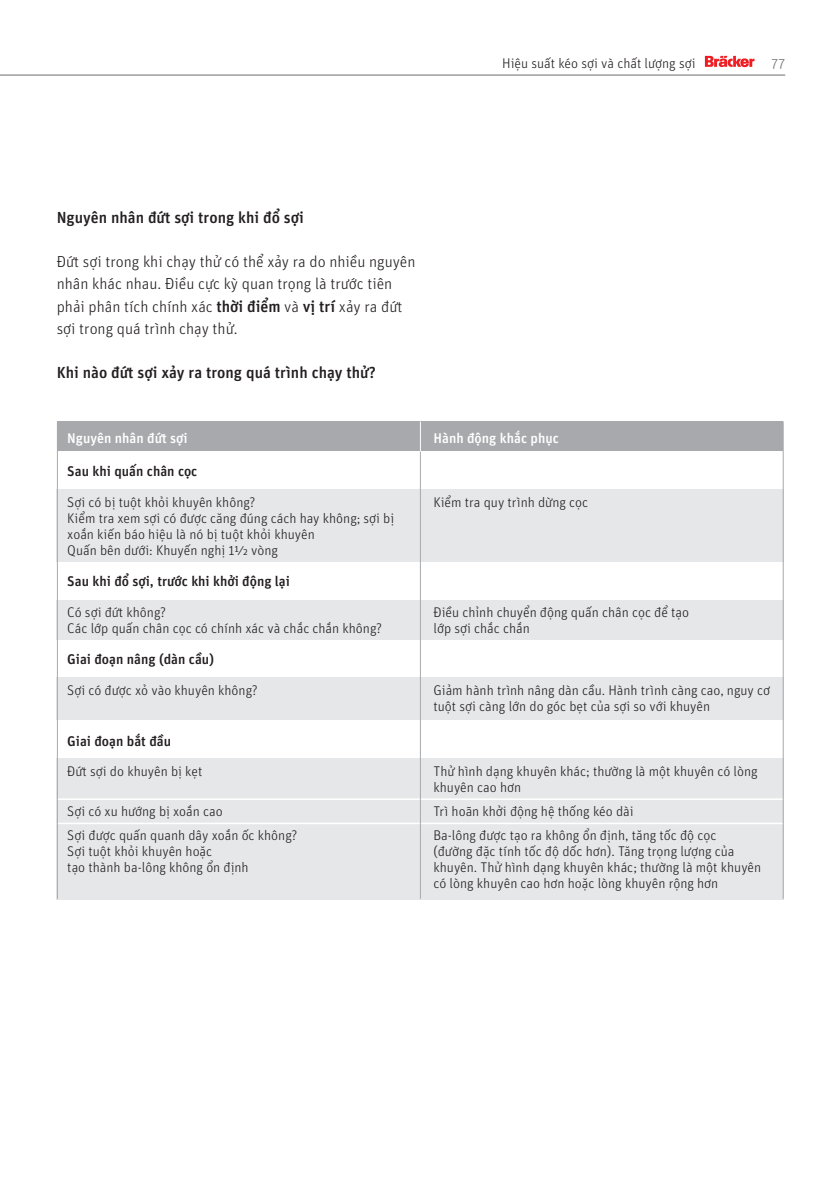
<style>
.page{position:relative;width:840px;height:1191px;background:#fff}
.page>*{position:absolute;margin:0;border:0;box-sizing:border-box;transform-origin:0 0}
.t1{font:300 16px/22px "Unit Pro";color:#231f20}
.t2{font:500 16px "Unit Pro";color:#231f20}
.t3{font:300 14px/16px "Unit Pro";color:#231f20}
.t4{font:500 14px "Unit Pro";color:#231f20}
.t5{font:500 14px "Unit Pro";color:#fff}
.t6{font:300 14px "Unit Pro";color:#6c6d70}
.s1{font-weight:500}
</style>
<div class="page">
<hr style="left:1px;top:75px;width:783px;height:1px;background:#6c6d70">
<div style="left:57px;top:758px;width:726px;height:142px;background:#e6e7e9"></div>
<div style="left:57px;top:489px;width:726px;height:73px;background:#e6e7e9"></div>
<div style="left:57px;top:421px;width:725px;height:30px;background:#a8a9ad"></div>
<hr style="left:419px;top:421px;width:1px;height:30px;background:#fff">
<hr style="left:57px;top:798px;width:726px;height:2px;background:#fff">
<hr style="left:57px;top:822px;width:726px;height:2px;background:#fff">
<div style="left:57px;top:599px;width:726px;height:40px;background:#e6e7e9"></div>
<div style="left:57px;top:677px;width:726px;height:43px;background:#e6e7e9"></div>
<hr style="left:57px;top:421px;width:1px;height:478px;background:#a8a9ad">
<hr style="left:419px;top:451px;width:1px;height:448px;background:#a8a9ad">
<hr style="left:782px;top:421px;width:1px;height:478px;background:#a8a9ad">
<svg style="left:704px;top:56px;width:50px;height:11px"></svg>
<p class="t3" style="left:502px;top:54px;width:195px">Hiệu suất kéo sợi và chất lượng sợi</p>
<p class="t2" style="left:57px;top:206px;width:248px">Nguyên nhân đứt sợi trong khi đổ sợi</p>
<p class="t1" style="left:57px;top:250px;width:360px">Đứt sợi trong khi chạy thử có thể xảy ra do nhiều nguyên nhân khác nhau. Điều cực kỳ quan trọng là trước tiên phải phân tích chính xác <span class="s1">thời điểm</span> và <span class="s1">vị trí</span> xảy ra đứt sợi trong quá trình chạy thử.</p>
<p class="t2" style="left:57px;top:360px;width:320px">Khi nào đứt sợi xảy ra trong quá trình chạy thử?</p>
<p class="t5" style="left:67px;top:427px;width:122px">Nguyên nhân đứt sợi</p>
<p class="t4" style="left:67px;top:460px;width:131px">Sau khi quấn chân cọc</p>
<p class="t5" style="left:433px;top:427px;width:127px">Hành động khắc phục</p>
<p class="t3" style="left:67px;top:493px;width:328px">Sợi có bị tuột khỏi khuyên không?<br>Kiểm tra xem sợi có được căng đúng cách hay không; sợi bị xoắn kiến báo hiệu là nó bị tuột khỏi khuyên<br>Quấn bên dưới: Khuyến nghị 1½ vòng</p>
<p class="t3" style="left:433px;top:493px;width:156px">Kiểm tra quy trình dừng cọc</p>
<p class="t4" style="left:67px;top:570px;width:224px">Sau khi đổ sợi, trước khi khởi động lại</p>
<p class="t3" style="left:67px;top:604px;width:316px">Có sợi đứt không?<br>Các lớp quấn chân cọc có chính xác và chắc chắn không?</p>
<p class="t3" style="left:433px;top:604px;width:257px">Điều chỉnh chuyển động quấn chân cọc để tạo lớp sợi chắc chắn</p>
<p class="t4" style="left:67px;top:648px;width:148px">Giai đoạn nâng (dàn cầu)</p>
<p class="t6" style="left:771px;top:53px;width:15px">77</p>
<p class="t3" style="left:67px;top:681px;width:192px">Sợi có được xỏ vào khuyên không?</p>
<p class="t3" style="left:433px;top:681px;width:338px">Giảm hành trình nâng dàn cầu. Hành trình càng cao, nguy cơ tuột sợi càng lớn do góc bẹt của sợi so với khuyên</p>
<p class="t4" style="left:67px;top:731px;width:105px">Giai đoạn bắt đầu</p>
<p class="t3" style="left:67px;top:762px;width:136px">Đứt sợi do khuyên bị kẹt</p>
<p class="t3" style="left:67px;top:798px;width:231px;line-height:24px">Sợi có xu hướng bị xoắn cao<br>Sợi được quấn quanh dây xoắn ốc không?</p>
<p class="t3" style="left:67px;top:842px;width:183px">Sợi tuột khỏi khuyên hoặc<br>tạo thành ba-lông không ổn định</p>
<p class="t3" style="left:433px;top:762px;width:325px">Thử hình dạng khuyên khác; thường là một khuyên có lòng khuyên cao hơn</p>
<p class="t3" style="left:433px;top:798px;width:284px;line-height:24px">Trì hoãn khởi động hệ thống kéo dài<br>Ba-lông được tạo ra không ổn định, tăng tốc độ cọc</p>
<p class="t3" style="left:433px;top:842px;width:329px">(đường đặc tính tốc độ dốc hơn). Tăng trọng lượng của khuyên. Thử hình dạng khuyên khác; thường là một khuyên có lòng khuyên cao hơn hoặc lòng khuyên rộng hơn</p>
</div>
